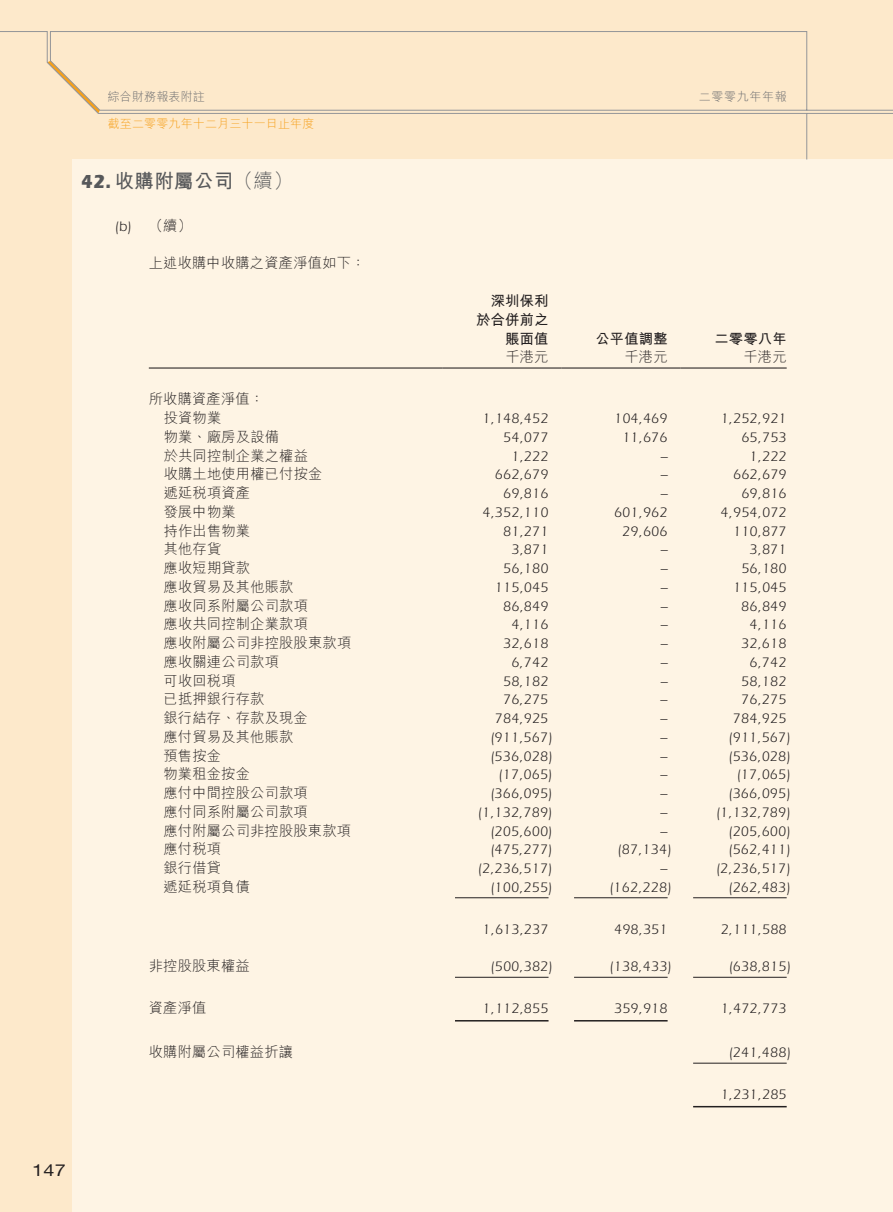
<style>
.page{position:relative;width:893px;height:1212px;background:#fde9cb}
.page>*{position:absolute;margin:0;border:0;box-sizing:border-box;transform-origin:0 0}
.Heading_1{font:700 19.5px "M Hei HK";letter-spacing:.015em;color:#57585a}
.t1{font:16.5px "Helvetica Neue LT Std";color:#231f20;scale:1.2 1}
.Body_Text{font:14.25px "ITC Eras Std";letter-spacing:.015em;color:#231f20}
.Body_Text-2{font:300 14.25px "M Hei HK";letter-spacing:.015em;color:#231f20}
.Body_Text-3{font:700 14.25px "M Hei HK";letter-spacing:.015em;color:#231f20}
.t2{font:300 12px "M Hei HK";letter-spacing:.015em;color:#f6a01b}
.t3{font:300 12px "M Hei HK";letter-spacing:.015em;color:#6c6d70}
.t4{font:300 12px "M Hei HK";letter-spacing:.055em;color:#6c6d70}
.s1{font-family:"ITC Eras Std"}
.s2{font-weight:300}
.s3{font-family:"M Hei HK";font-weight:300}
</style>
<div class="page">
<div style="left:72px;top:159px;width:821px;height:1053px;background:#fef4e4"></div>
<svg style="left:46px;top:32px;width:847px;height:128px"></svg>
<hr style="left:149px;top:367px;width:293px;height:2px;background:#231f20">
<hr style="left:442px;top:367px;width:119px;height:2px;background:#231f20">
<hr style="left:561px;top:367px;width:119px;height:2px;background:#231f20">
<hr style="left:680px;top:367px;width:107px;height:2px;background:#231f20">
<hr style="left:455px;top:897px;width:94px;height:1px;background:#231f20">
<hr style="left:574px;top:897px;width:94px;height:1px;background:#231f20">
<hr style="left:693px;top:897px;width:94px;height:1px;background:#231f20">
<hr style="left:455px;top:977px;width:94px;height:1px;background:#231f20">
<hr style="left:574px;top:977px;width:94px;height:1px;background:#231f20">
<hr style="left:693px;top:977px;width:94px;height:1px;background:#231f20">
<hr style="left:455px;top:1020px;width:94px;height:1px;background:#231f20">
<hr style="left:574px;top:1020px;width:94px;height:1px;background:#231f20">
<hr style="left:693px;top:1063px;width:94px;height:1px;background:#231f20">
<hr style="left:693px;top:1106px;width:94px;height:1px;background:#231f20">
<p class="t3" style="left:108px;top:91px;width:99px">綜合財務報表附註</p>
<p class="t2" style="left:108px;top:118px;width:208px">截至二零零九年十二月三十一日止年度</p>
<p class="Heading_1" style="left:81px;top:166px;width:214px"><span class="s1">42.</span> 收購附屬公司<span class="s2">（續(</span></p>
<p class="Body_Text" style="left:115px;top:218px;width:79px">b( ) <span class="s3">（續(</span></p>
<p class="Body_Text-2" style="left:149px;top:256px;width:218px">上述收購中收購之資產淨值如下：</p>
<p class="t1" style="left:32px;top:1160px;width:29px">147</p>
<p class="Body_Text-2" style="left:149px;top:392px;width:117px">所收購資產淨值：</p>
<p class="Body_Text-2" style="left:164px;top:410px;width:59px">投資物業</p>
<p class="Body_Text-2" style="left:164px;top:429px;width:117px">物業、廠房及設備</p>
<p class="Body_Text-2" style="left:164px;top:448px;width:146px">於共同控制企業之權益</p>
<p class="Body_Text-2" style="left:164px;top:467px;width:160px">收購土地使用權已付按金</p>
<p class="Body_Text-2" style="left:164px;top:485px;width:88px">遞延稅項資產</p>
<p class="Body_Text-2" style="left:164px;top:504px;width:74px">發展中物業</p>
<p class="Body_Text-2" style="left:164px;top:523px;width:88px">持作出售物業</p>
<p class="Body_Text-2" style="left:164px;top:542px;width:59px">其他存貨</p>
<p class="Body_Text-2" style="left:164px;top:560px;width:88px">應收短期貸款</p>
<p class="Body_Text-2" style="left:164px;top:579px;width:131px">應收貿易及其他賬款</p>
<p class="Body_Text-2" style="left:164px;top:598px;width:146px">應收同系附屬公司款項</p>
<p class="Body_Text-2" style="left:164px;top:617px;width:146px">應收共同控制企業款項</p>
<p class="Body_Text-2" style="left:164px;top:635px;width:189px">應收附屬公司非控股股東款項</p>
<p class="Body_Text-2" style="left:164px;top:654px;width:117px">應收關連公司款項</p>
<p class="Body_Text-2" style="left:164px;top:673px;width:74px">可收回稅項</p>
<p class="Body_Text-2" style="left:164px;top:692px;width:102px">已抵押銀行存款</p>
<p class="Body_Text-2" style="left:164px;top:710px;width:146px">銀行結存、存款及現金</p>
<p class="Body_Text-2" style="left:164px;top:729px;width:131px">應付貿易及其他賬款</p>
<p class="Body_Text-2" style="left:163px;top:748px;width:59px">預售按金</p>
<p class="Body_Text-2" style="left:163px;top:767px;width:88px">物業租金按金</p>
<p class="Body_Text-2" style="left:163px;top:785px;width:146px">應付中間控股公司款項</p>
<p class="Body_Text-2" style="left:163px;top:804px;width:146px">應付同系附屬公司款項</p>
<p class="Body_Text-2" style="left:163px;top:823px;width:189px">應付附屬公司非控股股東款項</p>
<p class="Body_Text-2" style="left:163px;top:842px;width:59px">應付稅項</p>
<p class="Body_Text-2" style="left:163px;top:861px;width:59px">銀行借貸</p>
<p class="Body_Text-2" style="left:163px;top:879px;width:88px">遞延稅項負債</p>
<p class="Body_Text-2" style="left:149px;top:959px;width:102px">非控股股東權益</p>
<p class="Body_Text-2" style="left:149px;top:1001px;width:59px">資產淨值</p>
<p class="Body_Text-2" style="left:149px;top:1045px;width:146px">收購附屬公司權益折讓</p>
<p class="t4" style="left:699px;top:91px;width:89px">二零零九年年報</p>
<p class="Body_Text-3" style="left:491px;top:290px;width:59px">深圳保利</p>
<p class="Body_Text-3" style="left:476px;top:309px;width:74px">於合併前之</p>
<p class="Body_Text-3" style="left:505px;top:328px;width:45px">賬面值</p>
<p class="Body_Text-3" style="left:595px;top:328px;width:74px">公平值調整</p>
<p class="Body_Text-3" style="left:714px;top:328px;width:74px">二零零八年</p>
<p class="Body_Text-2" style="left:505px;top:350px;width:45px">千港元</p>
<p class="Body_Text-2" style="left:624px;top:350px;width:45px">千港元</p>
<p class="Body_Text-2" style="left:743px;top:350px;width:45px">千港元</p>
<p class="Body_Text" style="left:482px;top:410px;width:67px">1,148,452</p>
<p class="Body_Text" style="left:614px;top:410px;width:55px">104,469</p>
<p class="Body_Text" style="left:721px;top:410px;width:67px">1,252,921</p>
<p class="Body_Text" style="left:503px;top:429px;width:47px">54,077</p>
<p class="Body_Text" style="left:622px;top:429px;width:47px">11,676</p>
<p class="Body_Text" style="left:741px;top:429px;width:47px">65,753</p>
<p class="Body_Text" style="left:511px;top:448px;width:39px">1,222</p>
<p class="Body_Text" style="left:660px;top:448px;width:9px">–</p>
<p class="Body_Text" style="left:750px;top:448px;width:39px">1,222</p>
<p class="Body_Text" style="left:495px;top:467px;width:55px">662,679</p>
<p class="Body_Text" style="left:660px;top:467px;width:9px">–</p>
<p class="Body_Text" style="left:733px;top:467px;width:55px">662,679</p>
<p class="Body_Text" style="left:503px;top:485px;width:47px">69,816</p>
<p class="Body_Text" style="left:660px;top:485px;width:9px">–</p>
<p class="Body_Text" style="left:741px;top:485px;width:47px">69,816</p>
<p class="Body_Text" style="left:482px;top:504px;width:67px">4,352,110</p>
<p class="Body_Text" style="left:614px;top:504px;width:55px">601,962</p>
<p class="Body_Text" style="left:721px;top:504px;width:67px">4,954,072</p>
<p class="Body_Text" style="left:503px;top:523px;width:47px">81,271</p>
<p class="Body_Text" style="left:622px;top:523px;width:47px">29,606</p>
<p class="Body_Text" style="left:733px;top:523px;width:55px">110,877</p>
<p class="Body_Text" style="left:511px;top:542px;width:39px">3,871</p>
<p class="Body_Text" style="left:660px;top:542px;width:9px">–</p>
<p class="Body_Text" style="left:750px;top:542px;width:39px">3,871</p>
<p class="Body_Text" style="left:503px;top:560px;width:47px">56,180</p>
<p class="Body_Text" style="left:660px;top:560px;width:9px">–</p>
<p class="Body_Text" style="left:741px;top:560px;width:47px">56,180</p>
<p class="Body_Text" style="left:495px;top:579px;width:55px">115,045</p>
<p class="Body_Text" style="left:660px;top:579px;width:9px">–</p>
<p class="Body_Text" style="left:733px;top:579px;width:55px">115,045</p>
<p class="Body_Text" style="left:503px;top:598px;width:47px">86,849</p>
<p class="Body_Text" style="left:660px;top:598px;width:9px">–</p>
<p class="Body_Text" style="left:741px;top:598px;width:47px">86,849</p>
<p class="Body_Text" style="left:511px;top:617px;width:39px">4,116</p>
<p class="Body_Text" style="left:660px;top:617px;width:9px">–</p>
<p class="Body_Text" style="left:749px;top:617px;width:39px">4,116</p>
<p class="Body_Text" style="left:503px;top:635px;width:47px">32,618</p>
<p class="Body_Text" style="left:660px;top:635px;width:9px">–</p>
<p class="Body_Text" style="left:741px;top:635px;width:47px">32,618</p>
<p class="Body_Text" style="left:511px;top:654px;width:39px">6,742</p>
<p class="Body_Text" style="left:660px;top:654px;width:9px">–</p>
<p class="Body_Text" style="left:749px;top:654px;width:39px">6,742</p>
<p class="Body_Text" style="left:503px;top:673px;width:47px">58,182</p>
<p class="Body_Text" style="left:660px;top:673px;width:9px">–</p>
<p class="Body_Text" style="left:741px;top:673px;width:47px">58,182</p>
<p class="Body_Text" style="left:503px;top:692px;width:47px">76,275</p>
<p class="Body_Text" style="left:660px;top:692px;width:9px">–</p>
<p class="Body_Text" style="left:741px;top:692px;width:47px">76,275</p>
<p class="Body_Text" style="left:495px;top:710px;width:55px">784,925</p>
<p class="Body_Text" style="left:660px;top:710px;width:9px">–</p>
<p class="Body_Text" style="left:733px;top:710px;width:55px">784,925</p>
<p class="Body_Text" style="left:490px;top:729px;width:63px">)911,567(</p>
<p class="Body_Text" style="left:660px;top:729px;width:9px">–</p>
<p class="Body_Text" style="left:728px;top:729px;width:63px">)911,567(</p>
<p class="Body_Text" style="left:490px;top:748px;width:63px">)536,028(</p>
<p class="Body_Text" style="left:660px;top:748px;width:9px">–</p>
<p class="Body_Text" style="left:728px;top:748px;width:63px">)536,028(</p>
<p class="Body_Text" style="left:499px;top:767px;width:55px">)17,065(</p>
<p class="Body_Text" style="left:660px;top:767px;width:9px">–</p>
<p class="Body_Text" style="left:737px;top:767px;width:55px">)17,065(</p>
<p class="Body_Text" style="left:490px;top:785px;width:63px">)366,095(</p>
<p class="Body_Text" style="left:660px;top:785px;width:9px">–</p>
<p class="Body_Text" style="left:728px;top:785px;width:63px">)366,095(</p>
<p class="Body_Text" style="left:478px;top:804px;width:76px">)1,132,789(</p>
<p class="Body_Text" style="left:660px;top:804px;width:9px">–</p>
<p class="Body_Text" style="left:716px;top:804px;width:76px">)1,132,789(</p>
<p class="Body_Text" style="left:490px;top:823px;width:63px">)205,600(</p>
<p class="Body_Text" style="left:660px;top:823px;width:9px">–</p>
<p class="Body_Text" style="left:728px;top:823px;width:63px">)205,600(</p>
<p class="Body_Text" style="left:490px;top:842px;width:63px">)475,277(</p>
<p class="Body_Text" style="left:618px;top:842px;width:55px">)87,134(</p>
<p class="Body_Text" style="left:728px;top:842px;width:63px">)562,411(</p>
<p class="Body_Text" style="left:478px;top:860px;width:76px">)2,236,517(</p>
<p class="Body_Text" style="left:660px;top:860px;width:9px">–</p>
<p class="Body_Text" style="left:716px;top:860px;width:76px">)2,236,517(</p>
<p class="Body_Text" style="left:490px;top:879px;width:63px">)100,255(</p>
<p class="Body_Text" style="left:609px;top:879px;width:63px">)162,228(</p>
<p class="Body_Text" style="left:728px;top:879px;width:63px">)262,483(</p>
<p class="Body_Text" style="left:483px;top:921px;width:67px">1,613,237</p>
<p class="Body_Text" style="left:614px;top:921px;width:55px">498,351</p>
<p class="Body_Text" style="left:721px;top:921px;width:67px">2,111,588</p>
<p class="Body_Text" style="left:491px;top:959px;width:63px">)500,382(</p>
<p class="Body_Text" style="left:610px;top:959px;width:63px">)138,433(</p>
<p class="Body_Text" style="left:729px;top:959px;width:63px">)638,815(</p>
<p class="Body_Text" style="left:482px;top:1001px;width:67px">1,112,855</p>
<p class="Body_Text" style="left:614px;top:1001px;width:55px">359,918</p>
<p class="Body_Text" style="left:721px;top:1001px;width:67px">1,472,773</p>
<p class="Body_Text" style="left:729px;top:1045px;width:63px">)241,488(</p>
<p class="Body_Text" style="left:721px;top:1087px;width:67px">1,231,285</p>
</div>
